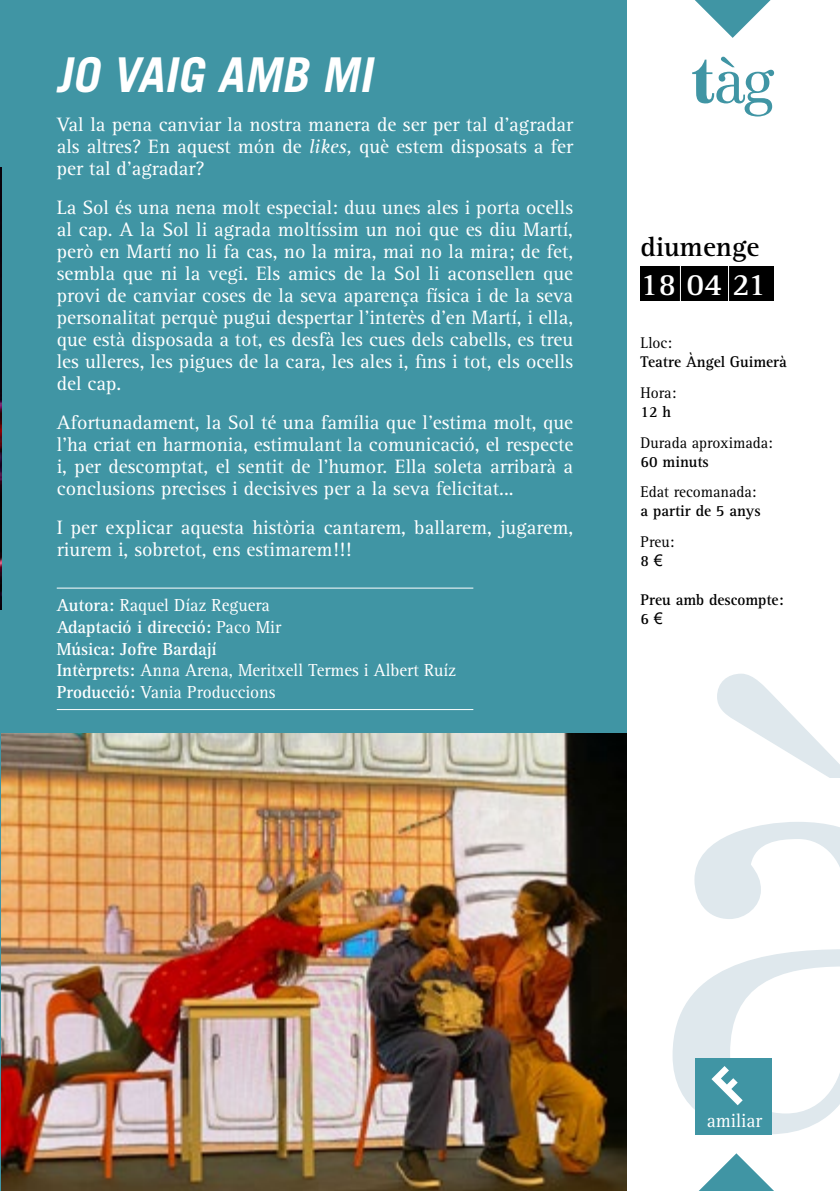
<style>
.page{position:relative;width:840px;height:1191px;background:#fff}
.page>*{position:absolute;margin:0;border:0;box-sizing:border-box;transform-origin:0 0}
.t1{font:italic 700 48px "Trade Gothic LT Std";color:#fff}
.t2{font:700 32px "Rotis Serif";color:#fff}
.t3{font:700 28px "Rotis Serif";color:#000}
.t4{font:20px/22px "Rotis Serif";color:#fff;text-align:justify}
.t5{font:19.6px "Rotis Serif";color:#fff;scale:.96 1}
.t6{font:18px/21.6px "Rotis Serif";color:#fff;scale:.96 1}
.t7{font:700 16px/19.2px "Rotis Serif";color:#000;scale:.96 1}
.t8{font:16px/19.2px "Rotis Serif";color:#000;scale:.96 1}
.s1{font-style:italic}
.s2{font-weight:700}
.s3{font-family:"Arial"}
.s4{font-family:"Arial";font-weight:400}
</style>
<div class="page">
<div style="left:0;top:0;width:626px;height:1191px;background:#4095a4"></div>
<svg style="left:699px;top:1153px;width:74px;height:38px"></svg>
<div style="left:640px;top:266px;width:133px;height:35px;background:#000"></div>
<hr style="left:679px;top:261px;width:1px;height:54px;background:#fff">
<hr style="left:727px;top:261px;width:1px;height:54px;background:#fff">
<hr style="left:57px;top:587px;width:416px;height:1px;background:#fff">
<hr style="left:57px;top:709px;width:416px;height:1px;background:#fff">
<img style="left:1px;top:733px;width:625px;height:458px">
<img style="left:0;top:167px;width:1px;height:442px">
<svg style="left:695px;top:0;width:75px;height:38px"></svg>
<svg style="left:692px;top:57px;width:81px;height:59px"></svg>
<svg style="left:672px;top:673px;width:167px;height:461px"></svg>
<div style="left:694px;top:1057px;width:77px;height:77px;background:#4095a4"></div>
<h1 class="t1" style="left:56px;top:45px;width:327px">JO VAIG AMB MI</h1>
<p class="t4" style="left:57px;top:113px;width:517px">Val la pena canviar la nostra manera de ser per tal d’agradar als altres? En aquest món de <span class="s1">likes,</span> què estem disposats a fer per tal d’agradar?</p>
<p class="t4" style="left:57px;top:196px;width:517px">La Sol és una nena molt especial: duu unes ales i porta ocells al cap. A la Sol li agrada moltíssim un noi que es diu Martí, però en Martí no li fa cas, no la mira, mai no la mira; de fet, sembla que ni la vegi. Els amics de la Sol li aconsellen que provi de canviar coses de la seva aparença física i de la seva personalitat perquè pugui despertar l’interès d’en Martí, i ella, que està disposada a tot, es desfà les cues dels cabells, es treu les ulleres, les pigues de la cara, les ales i, fins i tot, els ocells del cap.</p>
<p class="t4" style="left:57px;top:411px;width:517px">Afortunadament, la Sol té una família que l’estima molt, que l’ha criat en harmonia, estimulant la comunicació, el respecte i, per descomptat, el sentit de l’humor. Ella soleta arribarà a conclusions precises i decisives per a la seva felicitat...</p>
<p class="t4" style="left:57px;top:516px;width:517px">I per explicar aquesta història cantarem, ballarem, jugarem, riurem i, sobretot, ens estimarem!!!</p>
<p class="t6" style="left:57px;top:595px;width:417px"><span class="s2">Autora:</span> Raquel Díaz Reguera<br><span class="s2">Adaptació i direcció:</span> Paco Mir<br><span class="s2">Música: Jofre Bardají<br>Intèrprets:</span> Anna Arena, Meritxell Termes i Albert Ruíz <span class="s2">Producció:</span> Vania Produccions</p>
<h3 class="t3" style="left:640px;top:230px;width:120px">diumenge</h3>
<h2 class="t2" style="left:640px;top:265px;width:127px">18 04 21</h2>
<p class="t8" style="left:640px;top:333px;width:34px">Lloc:</p>
<p class="t7" style="left:640px;top:352px;width:154px">Teatre Àngel Guimerà</p>
<p class="t8" style="left:640px;top:383px;width:39px">Hora:</p>
<p class="t7" style="left:640px;top:402px;width:33px">12 h</p>
<p class="t8" style="left:640px;top:433px;width:139px">Durada aproximada:</p>
<p class="t7" style="left:640px;top:452px;width:72px">60 minuts</p>
<p class="t8" style="left:640px;top:483px;width:122px">Edat recomanada:</p>
<p class="t7" style="left:640px;top:502px;width:127px">a partir de 5 anys</p>
<p class="t8" style="left:640px;top:532px;width:37px">Preu:<br><span class="s2">8</span> <span class="s3">€</span></p>
<p class="t7" style="left:640px;top:590px;width:150px">Preu amb descompte:<br>6 <span class="s4">€</span></p>
<p class="t5" style="left:706px;top:1109px;width:59px">amiliar</p>
</div>
